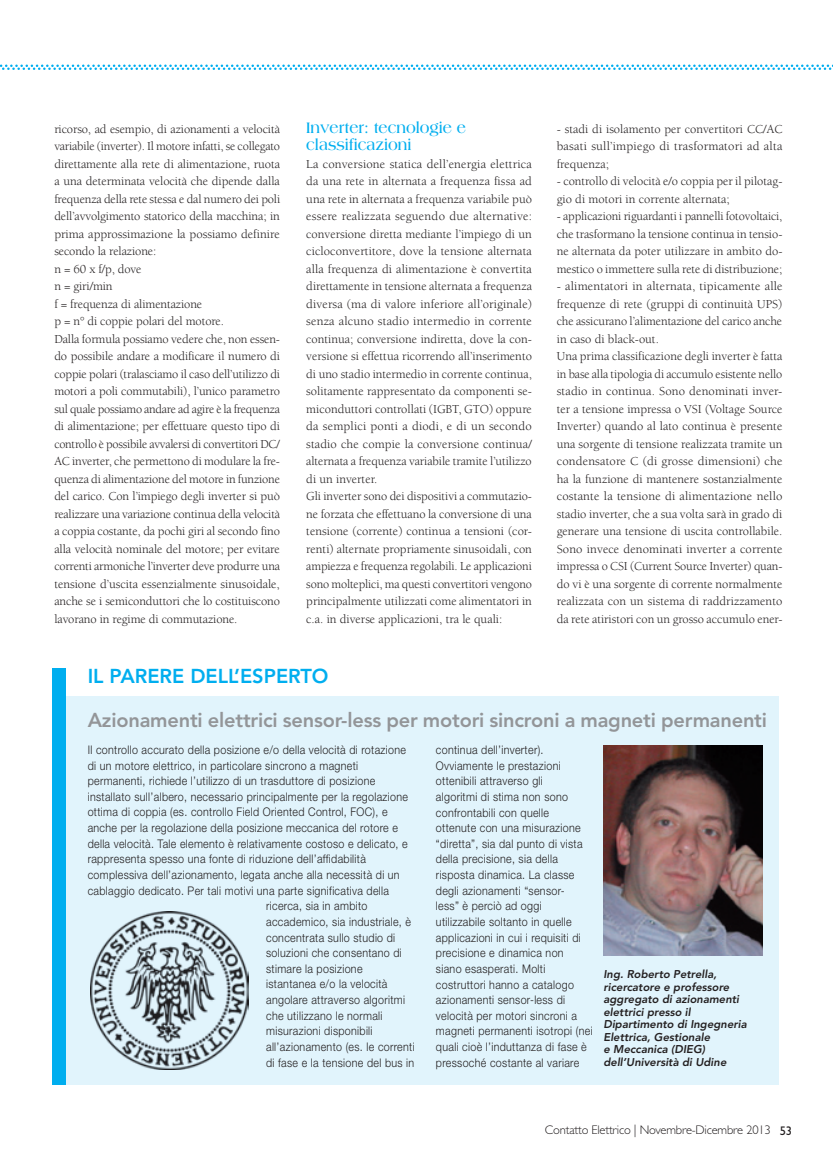
<style>
.page{position:relative;width:833px;height:1170px;background:#fff}
.page>*{position:absolute;margin:0;border:0;box-sizing:border-box;transform-origin:0 0}
.t1{font:800 20px "Avenir LT Std";letter-spacing:-.01em;color:#939598}
.t2{font:800 20px "Avenir LT Std";letter-spacing:.095em;color:#00aeef}
.t3{font:700 16.25px/17.5px "Americana Std";color:#00aeef;scale:.9 1}
.t4{font:12.5px/17.5px "Berkeley Std";letter-spacing:-.005em;color:#231f20}
.t5{font:300 12.5px "Gill Sans Std";letter-spacing:-.015em;color:#231f20}
.t6{font:300 11.88px/15.6px "Helvetica Neue LT Std";letter-spacing:.03em;color:#231f20;scale:.9 1}
.t7{font:italic 800 11.25px/12.5px "Avenir LT Std";color:#231f20}
.s1{font-weight:400}
</style>
<div class="page">
<svg style="left:0;top:64px;width:833px;height:6px"></svg>
<div style="left:55px;top:696px;width:724px;height:388px;background:#e1f4fc"></div>
<div style="left:53px;top:668px;width:13px;height:416px;background:#00aeef"></div>
<img style="left:603px;top:745px;width:160px;height:210px">
<img style="left:90px;top:911px;width:158px;height:158px">
<p class="t4" style="left:54px;top:120px;width:227px">ricorso, ad esempio, di azionamenti a velocità variabile (inverter). Il motore infatti, se collegato direttamente alla rete di alimentazione, ruota a una determinata velocità che dipende dalla frequenza della rete stessa e dal numero dei poli dell’avvolgimento statorico della macchina; in prima approssimazione la possiamo definire secondo la relazione:<br>n = 60 x f/p, dove<br>n = giri/min<br>f = frequenza di alimentazione<br>p = n° di coppie polari del motore.<br>Dalla formula possiamo vedere che, non essen&shy;do possibile andare a modificare il numero di coppie polari (tralasciamo il caso dell’utilizzo di motori a poli commutabili), l’unico parametro sul quale possiamo andare ad agire è la frequenza di alimentazione; per effettuare questo tipo di controllo è possibile avvalersi di convertitori DC/ AC inverter, che permettono di modulare la fre&shy;quenza di alimentazione del motore in funzione del carico. Con l’impiego degli inverter si può realizzare una variazione continua della velocità a coppia costante, da pochi giri al secondo fino alla velocità nominale del motore; per evitare correnti armoniche l’inverter deve produrre una tensione d’uscita essenzialmente sinusoidale, anche se i semiconduttori che lo costituiscono lavorano in regime di commutazione.</p>
<h2 class="t3" style="left:306px;top:119px;width:179px">Inverter: tecnologie e classificazioni</h2>
<p class="t4" style="left:306px;top:155px;width:227px">La conversione statica dell’energia elettrica da una rete in alternata a frequenza fissa ad una rete in alternata a frequenza variabile può essere realizzata seguendo due alternative: conversione diretta mediante l’impiego di un cicloconvertitore, dove la tensione alternata alla frequenza di alimentazione è convertita direttamente in tensione alternata a frequenza diversa (ma di valore inferiore all’originale) senza alcuno stadio intermedio in corrente continua; conversione indiretta, dove la con&shy;versione si effettua ricorrendo all’inserimento di uno stadio intermedio in corrente continua, solitamente rappresentato da componenti se&shy;miconduttori controllati (IGBT, GTO) oppure da semplici ponti a diodi, e di un secondo stadio che compie la conversione continua/ alternata a frequenza variabile tramite l’utilizzo di un inverter.<br>Gli inverter sono dei dispositivi a commutazio&shy;ne forzata che effettuano la conversione di una tensione (corrente) continua a tensioni (cor&shy;renti) alternate propriamente sinusoidali, con ampiezza e frequenza regolabili. Le applicazioni sono molteplici, ma questi convertitori vengono principalmente utilizzati come alimentatori in c.a. in diverse applicazioni, tra le quali:</p>
<h1 class="t2" style="left:88px;top:664px;width:242px">Il parere dell’esperto</h1>
<p class="t4" style="left:557px;top:120px;width:227px;text-align:justify">- stadi di isolamento per convertitori CC/AC basati sull’impiego di trasformatori ad alta frequenza;</p>
<p class="t4" style="left:557px;top:173px;width:227px">- controllo di velocità e/o coppia per il pilotag&shy;gio di motori in corrente alternata;</p>
<p class="t4" style="left:557px;top:208px;width:227px;text-align:justify">- applicazioni riguardanti i pannelli fotovoltaici, che trasformano la tensione continua in tensio&shy;ne alternata da poter utilizzare in ambito do&shy;mestico o immettere sulla rete di distribuzione;</p>
<p class="t4" style="left:557px;top:278px;width:227px">- alimentatori in alternata, tipicamente alle frequenze di rete (gruppi di continuità UPS) che assicurano l’alimentazione del carico anche in caso di black-out.<br>Una prima classificazione degli inverter è fatta in base alla tipologia di accumulo esistente nello stadio in continua. Sono denominati inver&shy;ter a tensione impressa o VSI (Voltage Source Inverter) quando al lato continua è presente una sorgente di tensione realizzata tramite un condensatore C (di grosse dimensioni) che ha la funzione di mantenere sostanzialmente costante la tensione di alimentazione nello stadio inverter, che a sua volta sarà in grado di generare una tensione di uscita controllabile.<br>Sono invece denominati inverter a corrente impressa o CSI (Current Source Inverter) quan&shy;do vi è una sorgente di corrente normalmente realizzata con un sistema di raddrizzamento da rete atiristori con un grosso accumulo ener-</p>
<h1 class="t1" style="left:88px;top:708px;width:681px">Azionamenti elettrici sensor-less per motori sincroni a magneti permanenti</h1>
<p class="t6" style="left:88px;top:741px;width:355px">Il controllo accurato della posizione e/o della velocità di rotazione</p>
<p class="t6" style="left:88px;top:757px;width:302px">di un motore elettrico, in particolare sincrono a magneti</p>
<p class="t6" style="left:88px;top:772px;width:321px">permanenti, richiede l’utilizzo di un trasduttore di posizione</p>
<p class="t6" style="left:88px;top:788px;width:357px">installato sull’albero, necessario principalmente per la regolazione</p>
<p class="t6" style="left:88px;top:804px;width:335px">ottima di coppia (es. controllo Field Oriented Control, FOC), e</p>
<p class="t6" style="left:88px;top:819px;width:346px">anche per la regolazione della posizione meccanica del rotore e</p>
<p class="t6" style="left:88px;top:835px;width:357px">della velocità. Tale elemento è relativamente costoso e delicato, e</p>
<p class="t6" style="left:88px;top:851px;width:311px">rappresenta spesso una fonte di riduzione dell’affidabilità</p>
<p class="t6" style="left:88px;top:866px;width:348px">complessiva dell’azionamento, legata anche alla necessità di un</p>
<p class="t6" style="left:88px;top:882px;width:336px">cablaggio dedicato. Per tali motivi una parte significativa della</p>
<p class="t6" style="left:266px;top:897px;width:114px">ricerca, sia in ambito</p>
<p class="t6" style="left:266px;top:913px;width:163px">accademico, sia industriale, è</p>
<p class="t6" style="left:266px;top:929px;width:145px">concentrata sullo studio di</p>
<p class="t6" style="left:266px;top:944px;width:152px">soluzioni che consentano di</p>
<p class="t6" style="left:266px;top:960px;width:109px">stimare la posizione</p>
<p class="t6" style="left:266px;top:976px;width:136px">istantanea e/o la velocità</p>
<p class="t6" style="left:266px;top:991px;width:156px">angolare attraverso algoritmi</p>
<p class="t6" style="left:266px;top:1007px;width:131px">che utilizzano le normali</p>
<p class="t6" style="left:266px;top:1022px;width:120px">misurazioni disponibili</p>
<p class="t6" style="left:266px;top:1038px;width:167px">all’azionamento (es. le correnti</p>
<p class="t6" style="left:266px;top:1054px;width:166px">di fase e la tensione del bus in</p>
<p class="t6" style="left:436px;top:741px;width:176px">continua dell’inverter).<br>Ovviamente le prestazioni ottenibili attraverso gli<br>algoritmi di stima non sono confrontabili con quelle<br>ottenute con una misurazione “diretta”, sia dal punto di vista della precisione, sia della risposta dinamica. La classe degli azionamenti “sensor-<br>less” è perciò ad oggi utilizzabile soltanto in quelle applicazioni in cui i requisiti di precisione e dinamica non<br>siano esasperati. Molti costruttori hanno a catalogo azionamenti sensor-less di velocità per motori sincroni a magneti permanenti isotropi (nei quali cioè l’induttanza di fase è pressoché costante al variare</p>
<p class="t7" style="left:603px;top:968px;width:145px">Ing. Roberto Petrella, ricercatore e professore aggregato di azionamenti elettrici presso il<br>Dipartimento di Ingegneria<br>Elettrica, Gestionale<br>e Meccanica (DIEG) dell’Università di Udine</p>
<p class="t5" style="left:545px;top:1122px;width:249px">Contatto Elettrico | Novembre-Dicembre 2013 <span class="s1">53</span></p>
</div>
